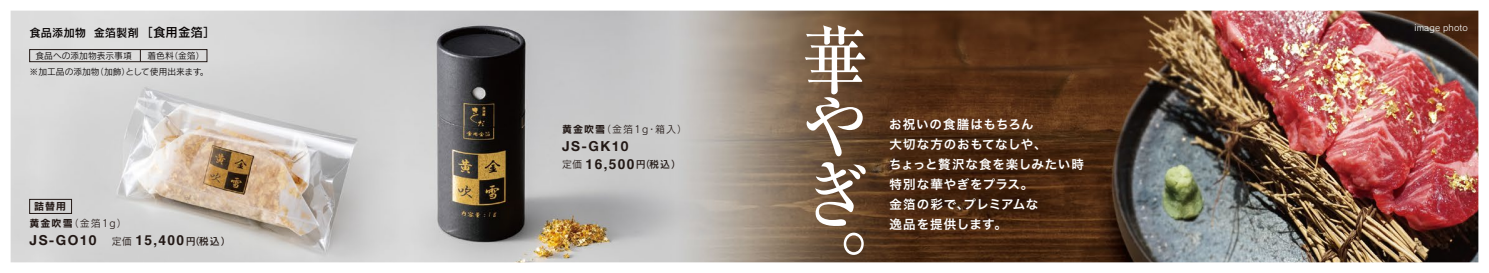
<style>
.page{position:relative;width:1489px;height:273px;background:#fff}
.page>*{position:absolute;margin:0;border:0;box-sizing:border-box;transform-origin:0 0}
.t1{font:500 75px/68.5px "Ryumin Pro";color:#fff;text-align:justify;scale:.9 1}
.t2{font:700 13.75px "Helvetica Neue";letter-spacing:.1em;color:#221815}
.t3{font:700 13.75px "Helvetica";color:#221815}
.t4{font:12.5px/20px "Hira Kaku Pro W6";letter-spacing:.055em;color:#fff}
.t5{font:11.25px "Rodin Pro DB";color:#040000}
.t6{font:10px "Rodin Pro M";letter-spacing:.1em;color:#221815}
.t7{font:10px "Rodin Pro B";color:#221815}
.t8{font:8.75px "Rodin Pro M";color:#040000}
.t9{font:8.75px "Rodin Pro M";letter-spacing:.02em;color:#fff}
.s1{font-size:12.5px}
.s2{font-family:"Rodin Pro B"}
.s3{font-family:"Rodin Pro M";font-weight:400;font-size:10px}
.s4{font-family:"Helvetica"}
.s5{font-family:"Rodin Pro DB";font-weight:400;font-size:10px}
</style>
<div class="page">
<img style="left:10px;top:10px;width:1469px;height:253px">
<p class="t5" style="left:30px;top:26px;width:187px">食品添加物 金箔製剤<span class="s1">［食用金箔］</span></p>
<p class="t8" style="left:30px;top:66px;width:180px">※加工品の添加物（加飾）として使用出来ます。</p>
<p class="t8" style="left:35px;top:50px;width:98px">食品への添加物表示事項</p>
<p class="t8" style="left:147px;top:50px;width:58px">着色料（金箔）</p>
<p class="t7" style="left:34px;top:200px;width:33px">詰替用</p>
<p class="t6" style="left:30px;top:217px;width:98px"><span class="s2">黄金吹雪</span>（金箔1g）</p>
<p class="t2" style="left:30px;top:229px;width:203px">JS-GO10 <span class="s3">定価</span> <span class="s4">15,400</span><span class="s5">円（税込）</span></p>
<p class="t6" style="left:562px;top:123px;width:126px"><span class="s2">黄金吹雪</span>（金箔1g・箱入）</p>
<p class="t3" style="left:562px;top:153px;width:120px"><span class="s3">定価</span> 16,500<span class="s5">円（税込）</span></p>
<p class="t2" style="left:562px;top:136px;width:68px">JS-GK10</p>
<h1 class="t1" style="left:801px;top:21px;width:73px">華やぎ。</h1>
<p class="t9" style="left:1414px;top:22px;width:55px">image photo</p>
<p class="t4" style="left:889px;top:114px;width:196px">お祝いの食膳はもちろん<br>大切な方のおもてなしや、<br>ちょっと贅沢な食を楽しみたい時特別な華やぎをプラス。<br>金箔の彩で、プレミアムな<br>逸品を提供します。</p>
</div>
